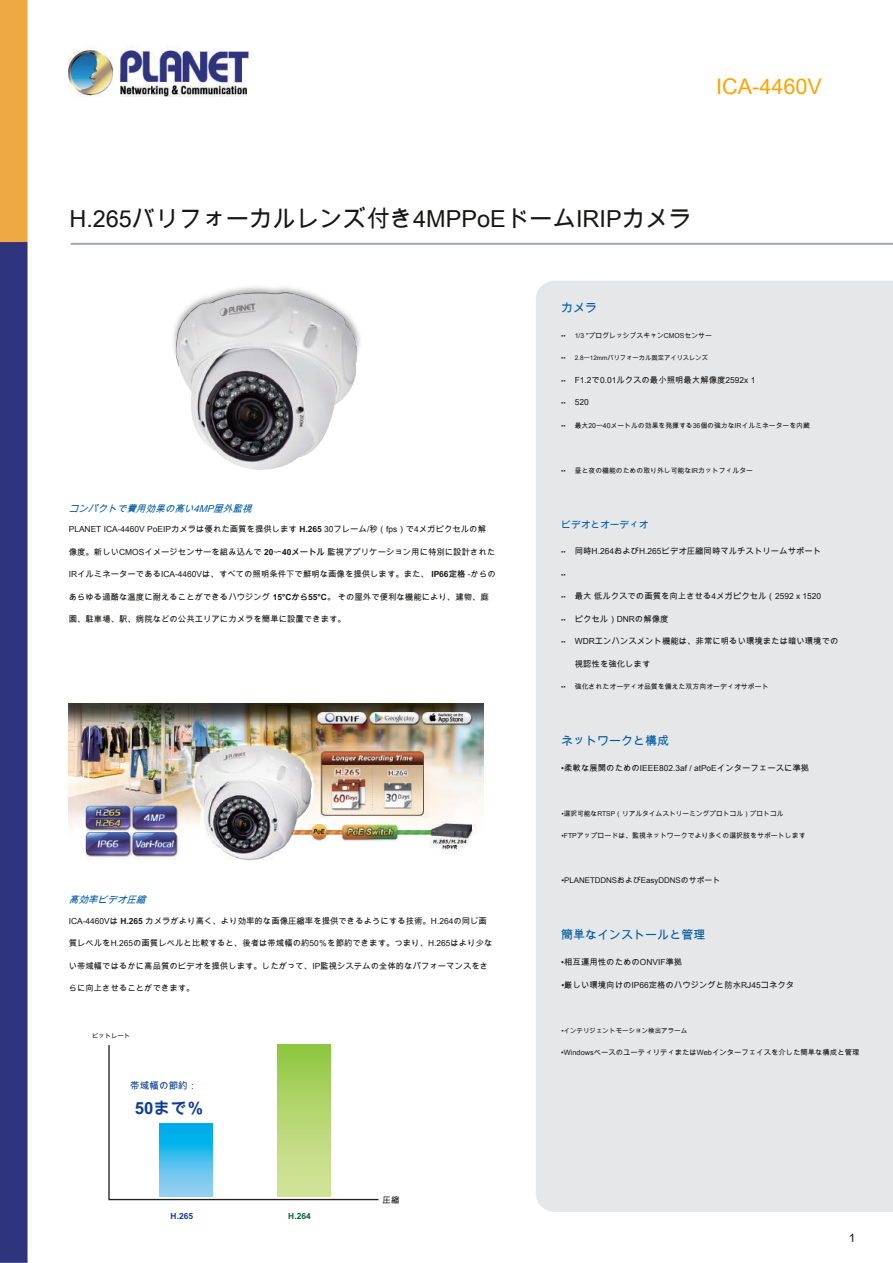
<style>
.page{position:relative;width:893px;height:1263px;background:#fff}
.page>*{position:absolute;margin:0;border:0;box-sizing:border-box;transform-origin:0 0}
.t1{font:23.4px "Arial Unicode MS";color:#171615}
.t2{font:21.6px "Arial Unicode MS";color:#fca400}
.t3{font:700 16.8px "Arial Unicode MS";color:#0d3d92}
.t4{font:12px "Arial Unicode MS";color:#005aa0}
.t5{font:12px "Arial Unicode MS";color:#171615}
.t6{font:9.75px "Arial Unicode MS";color:#005aa0}
.t7{font:italic 9.6px "Arial Unicode MS";color:#005aa0}
.t8{font:9.6px "Arial Unicode MS";color:#0d3d92}
.t9{font:8.4px "Arial Unicode MS";color:#171615}
.t10{font:700 8.4px "Arial Unicode MS";color:#0d3d92}
.t11{font:700 8.4px "Arial Unicode MS";color:#006230}
.t12{font:7.95px "Arial Unicode MS";color:#171615}
.t13{font:7.35px "Arial Unicode MS";color:#171615}
.t14{font:6.9px "Arial Unicode MS";color:#171615}
.t15{font:6.75px "Arial Unicode MS";color:#171615}
.t16{font:6.45px "Arial Unicode MS";color:#171615}
.t17{font:6.3px "Arial Unicode MS";color:#171615}
.s1{font-weight:700}
</style>
<div class="page">
<img style="left:0;top:0;width:893px;height:1263px">
<div style="left:536px;top:281px;width:357px;height:931px;background:#e6e7e9"></div>
<img style="left:146px;top:276px;width:241px;height:206px">
<img style="left:69px;top:704px;width:414px;height:166px">
<svg style="left:108px;top:1044px;width:272px;height:157px"></svg>
<div style="left:277px;top:1045px;width:53px;height:151px;background:linear-gradient(to bottom,#92c743,#d8e5a0)"></div>
<svg style="left:159px;top:1124px;width:54px;height:72px;background:#43beed"></svg>
<h2 class="t2" style="left:716px;top:71px;width:107px">ICA-4460V</h2>
<h1 class="t1" style="left:69px;top:202px;width:624px">H.265バリフォーカルレンズ付き4MPPoEドームIRIPカメラ</h1>
<h3 class="t4" style="left:561px;top:299px;width:38px">カメラ</h3>
<p class="t17" style="left:561px;top:331px;width:6px">••</p>
<p class="t17" style="left:561px;top:354px;width:6px">••</p>
<p class="t17" style="left:561px;top:376px;width:6px">••</p>
<p class="t17" style="left:561px;top:399px;width:6px">••</p>
<p class="t17" style="left:561px;top:421px;width:6px">••</p>
<p class="t14" style="left:575px;top:330px;width:139px">1/3 "プログレッシブスキャンCMOSセンサー</p>
<p class="t17" style="left:575px;top:354px;width:135px">2.8〜12mmバリフォーカル固定アイリスレンズ</p>
<p class="t9" style="left:575px;top:374px;width:182px">F1.2で0.01ルクスの最小照明最大解像度2592x 1</p>
<p class="t9" style="left:575px;top:396px;width:16px">520</p>
<p class="t14" style="left:575px;top:420px;width:237px">最大20〜40メートルの効果を発揮する36個の強力なIRイルミネーターを内蔵</p>
<p class="t7" style="left:69px;top:502px;width:188px">コンパクトで費用効果の高い4MP屋外監視</p>
<p class="t9" style="left:69px;top:523px;width:419px">PLANET ICA-4460V PoEIPカメラは優れた画質を提供します <span class="s1">H.265</span> 30フレーム/秒（fps）で4メガピクセルの解</p>
<p class="t9" style="left:69px;top:546px;width:428px">像度。新しいCMOSイメージセンサーを組み込んで <span class="s1">20〜40メートル</span> 監視アプリケーション用に特別に設計された</p>
<p class="t9" style="left:69px;top:568px;width:429px">IRイルミネーターであるICA-4460Vは、すべての照明条件下で鮮明な画像を提供します。また、 <span class="s1">IP66定格</span> -からの</p>
<p class="t9" style="left:69px;top:591px;width:422px">あらゆる過酷な温度に耐えることができるハウジング <span class="s1">15°Cから55°C。</span> その屋外で便利な機能により、建物、庭</p>
<p class="t9" style="left:69px;top:613px;width:279px">園、駐車場、駅、病院などの公共エリアにカメラを簡単に設置できます。</p>
<p class="t7" style="left:69px;top:893px;width:82px">高効率ビデオ圧縮</p>
<p class="t9" style="left:69px;top:915px;width:420px">ICA-4460Vは <span class="s1">H.265</span> カメラがより高く、より効率的な画像圧縮率を提供できるようにする技術。H.264の同じ画</p>
<p class="t9" style="left:69px;top:937px;width:425px">質レベルをH.265の画質レベルと比較すると、後者は帯域幅の約50％を節約できます。つまり、H.265はより少な</p>
<p class="t9" style="left:69px;top:960px;width:421px">い帯域幅ではるかに高品質のビデオを提供します。したがって、IP監視システムの全体的なパフォーマンスをさ</p>
<p class="t9" style="left:69px;top:982px;width:128px">らに向上させることができます。</p>
<p class="t17" style="left:92px;top:1031px;width:39px">ビットレート</p>
<p class="t8" style="left:130px;top:1079px;width:69px">帯域幅の節約：</p>
<h3 class="t3" style="left:135px;top:1095px;width:71px">50まで％</h3>
<p class="t10" style="left:171px;top:1210px;width:24px">H.265</p>
<p class="t11" style="left:288px;top:1210px;width:24px">H.264</p>
<p class="t9" style="left:383px;top:1194px;width:18px">圧縮</p>
<p class="t17" style="left:561px;top:466px;width:6px">••</p>
<p class="t14" style="left:575px;top:465px;width:180px">昼と夜の機能のための取り外し可能なIRカットフィルター</p>
<p class="t6" style="left:561px;top:518px;width:89px">ビデオとオーディオ</p>
<p class="t17" style="left:561px;top:548px;width:6px">••</p>
<p class="t17" style="left:561px;top:570px;width:6px">••</p>
<p class="t17" style="left:561px;top:593px;width:6px">••</p>
<p class="t17" style="left:561px;top:615px;width:6px">••</p>
<p class="t17" style="left:561px;top:638px;width:6px">••</p>
<p class="t9" style="left:575px;top:545px;width:248px">同時H.264およびH.265ビデオ圧縮同時マルチストリームサポート</p>
<p class="t9" style="left:575px;top:590px;width:248px">最大 低ルクスでの画質を向上させる4メガピクセル（2592 x 1520</p>
<p class="t9" style="left:575px;top:613px;width:95px">ピクセル）DNRの解像度</p>
<p class="t9" style="left:575px;top:635px;width:265px">WDRエンハンスメント機能は、非常に明るい環境または暗い環境での</p>
<p class="t9" style="left:575px;top:658px;width:77px">視認性を強化します</p>
<p class="t17" style="left:561px;top:683px;width:6px">••</p>
<p class="t14" style="left:575px;top:682px;width:195px">強化されたオーディオ品質を備えた双方向オーディオサポート</p>
<h3 class="t4" style="left:561px;top:732px;width:110px">ネットワークと構成</h3>
<p class="t9" style="left:561px;top:762px;width:249px">•柔軟な展開のためのIEEE802.3af / atPoEインターフェースに準拠</p>
<p class="t15" style="left:561px;top:809px;width:224px">•選択可能なRTSP（リアルタイムストリーミングプロトコル）プロトコル</p>
<p class="t14" style="left:561px;top:831px;width:246px">•FTPアップロードは、監視ネットワークでより多くの選択肢をサポートします</p>
<p class="t12" style="left:561px;top:875px;width:161px">•PLANETDDNSおよびEasyDDNSのサポート</p>
<h3 class="t4" style="left:561px;top:926px;width:146px">簡単なインストールと管理</h3>
<p class="t9" style="left:561px;top:956px;width:123px">•相互運用性のためのONVIF準拠</p>
<p class="t9" style="left:561px;top:978px;width:235px">•厳しい環境向けのIP66定格のハウジングと防水RJ45コネクタ</p>
<p class="t16" style="left:561px;top:1025px;width:127px">•インテリジェントモーション検出アラーム</p>
<p class="t13" style="left:561px;top:1047px;width:300px">•WindowsベースのユーティリティまたはWebインターフェイスを介した簡単な構成と管理</p>
<h3 class="t5" style="left:849px;top:1229px;width:8px">1</h3>
</div>
